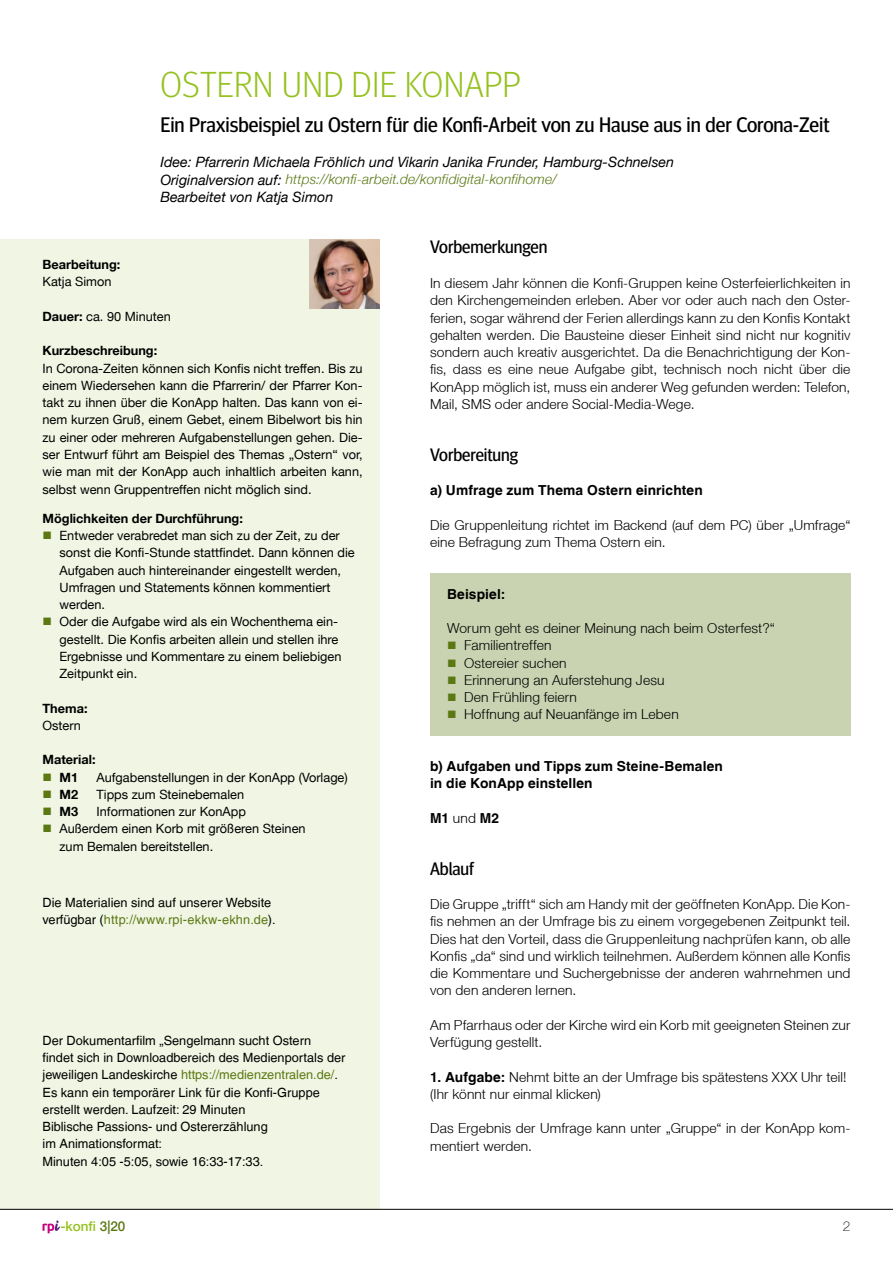
<style>
.page{position:relative;width:893px;height:1263px;background:#fff}
.page>*{position:absolute;margin:0;border:0;box-sizing:border-box;transform-origin:0 0}
.t1{font:300 36px "Meta Headline OT";letter-spacing:.01em;color:#95c11f}
.t2{font:21px "Meta Headline OT";color:#000}
.t3{font:18px "Meta Headline OT";letter-spacing:-.005em;color:#000}
.t4{font:italic 14.25px "Helvetica Neue LT";color:#000}
.t5{font:300 13.8px/17.2px "Helvetica Neue LT";letter-spacing:.01em;color:#000}
.t6{font:700 13.8px/17.2px "Helvetica LT";letter-spacing:.01em;color:#000}
.t7{font:italic 300 13.8px "Helvetica Neue LT";letter-spacing:.015em;color:#5b7813}
.t8{font:500 13.5px "Helvetica Neue LT";color:#95c11f}
.t9{font:100 13.5px "Helvetica Neue LT";color:#000}
.t10{font:12.75px/17.2px "Helvetica Neue LT";color:#000}
.t11{font:12.75px/17.2px "Helvetica LT";color:#000}
.t12{font:700 12.75px "Helvetica Neue LT";color:#000}
.s1{font-weight:400;font-size:14.25px;color:#000}
.s2{font-weight:700}
.s3{color:#5b7813}
.s4{font-family:"Helvetica Neue LT";font-weight:300}
.s5{font-family:"Helvetica LT";font-weight:700}
</style>
<div class="page">
<div style="left:430px;top:573px;width:420px;height:163px;background:#cad3b1"></div>
<div style="left:0;top:239px;width:379px;height:970px;background:#f1f6e4"></div>
<hr style="left:0;top:1209px;width:893px;height:1px;background:#000">
<svg style="left:43px;top:1220px;width:17px;height:13px"></svg>
<img style="left:310px;top:239px;width:69px;height:70px">
<h1 class="t1" style="left:161px;top:63px;width:362px">OSTERN UND DIE KONAPP</h1>
<h2 class="t2" style="left:160px;top:112px;width:671px">Ein Praxisbeispiel zu Ostern für die Konfi-Arbeit von zu Hause aus in der Corona-Zeit</h2>
<p class="t4" style="left:160px;top:154px;width:515px">Idee: Pfarrerin Michaela Fröhlich und Vikarin Janika Frunder, Hamburg-Schnelsen</p>
<p class="t7" style="left:160px;top:171px;width:398px"><span class="s1">Originalversion auf:</span> https://konfi-arbeit.de/konfidigital-konfihome/</p>
<p class="t4" style="left:160px;top:188px;width:174px">Bearbeitet von Katja Simon</p>
<p class="t12" style="left:43px;top:257px;width:79px">Bearbeitung:</p>
<p class="t10" style="left:43px;top:273px;width:70px">Katja Simon</p>
<p class="t10" style="left:43px;top:308px;width:130px"><span class="s2">Dauer:</span> ca. 90 Minuten</p>
<p class="t12" style="left:43px;top:343px;width:116px">Kurzbeschreibung:</p>
<p class="t10" style="left:43px;top:359px;width:322px;text-align:justify">In Corona-Zeiten können sich Konfis nicht treffen. Bis zu einem Wiedersehen kann die Pfarrerin/ der Pfarrer Kon&shy;takt zu ihnen über die KonApp halten. Das kann von ei&shy;nem kurzen Gruß, einem Gebet, einem Bibelwort bis hin zu einer oder mehreren Aufgabenstellungen gehen. Die&shy;ser Entwurf führt am Beispiel des Themas „Ostern“ vor, wie man mit der KonApp auch inhaltlich arbeiten kann, selbst wenn Gruppentreffen nicht möglich sind.</p>
<p class="t12" style="left:43px;top:510px;width:202px">Möglichkeiten der Durchführung:</p>
<p class="t10" style="left:60px;top:527px;width:297px;text-indent:-17px"><span class="s3">■</span> Entweder verabredet man sich zu der Zeit, zu der sonst die Konfi-Stunde stattfindet. Dann können die Aufgaben auch hintereinander eingestellt werden, Umfragen und Statements können kommentiert werden.</p>
<p class="t10" style="left:60px;top:613px;width:283px;text-indent:-17px"><span class="s3">■</span> Oder die Aufgabe wird als ein Wochenthema ein&shy;gestellt. Die Konfis arbeiten allein und stellen ihre Ergebnisse und Kommentare zu einem beliebigen Zeitpunkt ein.</p>
<p class="t12" style="left:43px;top:700px;width:47px">Thema:</p>
<p class="t10" style="left:43px;top:716px;width:40px">Ostern</p>
<p class="t12" style="left:43px;top:752px;width:55px">Material:</p>
<p class="t12" style="left:43px;top:769px;width:37px"><span class="s3">■</span> M1</p>
<p class="t10" style="left:97px;top:768px;width:253px">Aufgabenstellungen in der KonApp (Vorlage)</p>
<p class="t12" style="left:43px;top:786px;width:37px"><span class="s3">■</span> M2</p>
<p class="t10" style="left:97px;top:785px;width:149px">Tipps zum Steinebemalen</p>
<p class="t12" style="left:43px;top:804px;width:37px"><span class="s3">■</span> M3</p>
<p class="t10" style="left:97px;top:803px;width:151px">Informationen zur KonApp</p>
<p class="t10" style="left:60px;top:820px;width:248px;text-indent:-17px"><span class="s3">■</span> Außerdem einen Korb mit größeren Steinen zum Bemalen bereitstellen.</p>
<p class="t11" style="left:43px;top:894px;width:235px">Die Materialien sind auf unserer Website verfügbar (<span class="s3">http://www.rpi-ekkw-ekhn.de</span>).</p>
<p class="t11" style="left:43px;top:1032px;width:304px">Der Dokumentarfilm „Sengelmann sucht Ostern findet sich in Downloadbereich des Medienportals der jeweiligen Landeskirche <span class="s3">https://medienzentralen.de/</span>.<br>Es kann ein temporärer Link für die Konfi-Gruppe erstellt werden. Laufzeit: 29 Minuten<br>Biblische Passions- und Ostererzählung<br>im Animationsformat:<br>Minuten 4:05 -5:05, sowie 16:33-17:33.</p>
<h3 class="t3" style="left:430px;top:236px;width:119px">Vorbemerkungen</h3>
<p class="t5" style="left:430px;top:274px;width:422px;text-align:justify">In diesem Jahr können die Konfi-Gruppen keine Osterfeierlichkeiten in den Kirchengemeinden erleben. Aber vor oder auch nach den Oster&shy;ferien, sogar während der Ferien allerdings kann zu den Konfis Kontakt gehalten werden. Die Bausteine dieser Einheit sind nicht nur kognitiv sondern auch kreativ ausgerichtet. Da die Benachrichtigung der Kon&shy;fis, dass es eine neue Aufgabe gibt, technisch noch nicht über die KonApp möglich ist, muss ein anderer Weg gefunden werden: Telefon, Mail, SMS oder andere Social-Media-Wege.</p>
<h3 class="t3" style="left:430px;top:443px;width:89px">Vorbereitung</h3>
<p class="t6" style="left:430px;top:481px;width:274px">a) Umfrage zum Thema Ostern einrichten</p>
<p class="t5" style="left:430px;top:516px;width:422px">Die Gruppenleitung richtet im Backend (auf dem PC) über „Umfrage“ eine Befragung zum Thema Ostern ein.</p>
<p class="t6" style="left:447px;top:585px;width:60px">Beispiel:</p>
<p class="t5" style="left:447px;top:619px;width:329px">Worum geht es deiner Meinung nach beim Osterfest?“</p>
<p class="t5" style="left:447px;top:636px;width:106px"><span class="s3">■</span> Familientreffen</p>
<p class="t5" style="left:447px;top:654px;width:121px"><span class="s3">■</span> Ostereier suchen</p>
<p class="t5" style="left:447px;top:671px;width:219px"><span class="s3">■</span> Erinnerung an Auferstehung Jesu</p>
<p class="t5" style="left:447px;top:688px;width:131px"><span class="s3">■</span> Den Frühling feiern</p>
<p class="t5" style="left:447px;top:705px;width:233px"><span class="s3">■</span> Hoffnung auf Neuanfänge im Leben</p>
<p class="t6" style="left:430px;top:757px;width:294px">b) Aufgaben und Tipps zum Steine-Bemalen in die KonApp einstellen</p>
<p class="t6" style="left:430px;top:809px;width:71px">M1 <span class="s4">und</span> M2</p>
<h3 class="t3" style="left:430px;top:857px;width:45px">Ablauf</h3>
<p class="t5" style="left:430px;top:895px;width:422px;text-align:justify">Die Gruppe „trifft“ sich am Handy mit der geöffneten KonApp. Die Kon&shy;fis nehmen an der Umfrage bis zu einem vorgegebenen Zeitpunkt teil.<br>Dies hat den Vorteil, dass die Gruppenleitung nachprüfen kann, ob alle Konfis „da“ sind und wirklich teilnehmen. Außerdem können alle Konfis die Kommentare und Suchergebnisse der anderen wahrnehmen und von den anderen lernen.</p>
<p class="t5" style="left:430px;top:1016px;width:422px">Am Pfarrhaus oder der Kirche wird ein Korb mit geeigneten Steinen zur<br>Verfügung gestellt.</p>
<p class="t5" style="left:430px;top:1068px;width:418px"><span class="s5">1. Aufgabe:</span> Nehmt bitte an der Umfrage bis spätestens XXX Uhr teil! (Ihr könnt nur einmal klicken)</p>
<p class="t5" style="left:430px;top:1119px;width:422px">Das Ergebnis der Umfrage kann unter „Gruppe“ in der KonApp kom&shy;mentiert werden.</p>
<p class="t8" style="left:60px;top:1218px;width:67px">-konfi <span class="s3">3|20</span></p>
<p class="t9" style="left:843px;top:1218px;width:9px">2</p>
</div>
